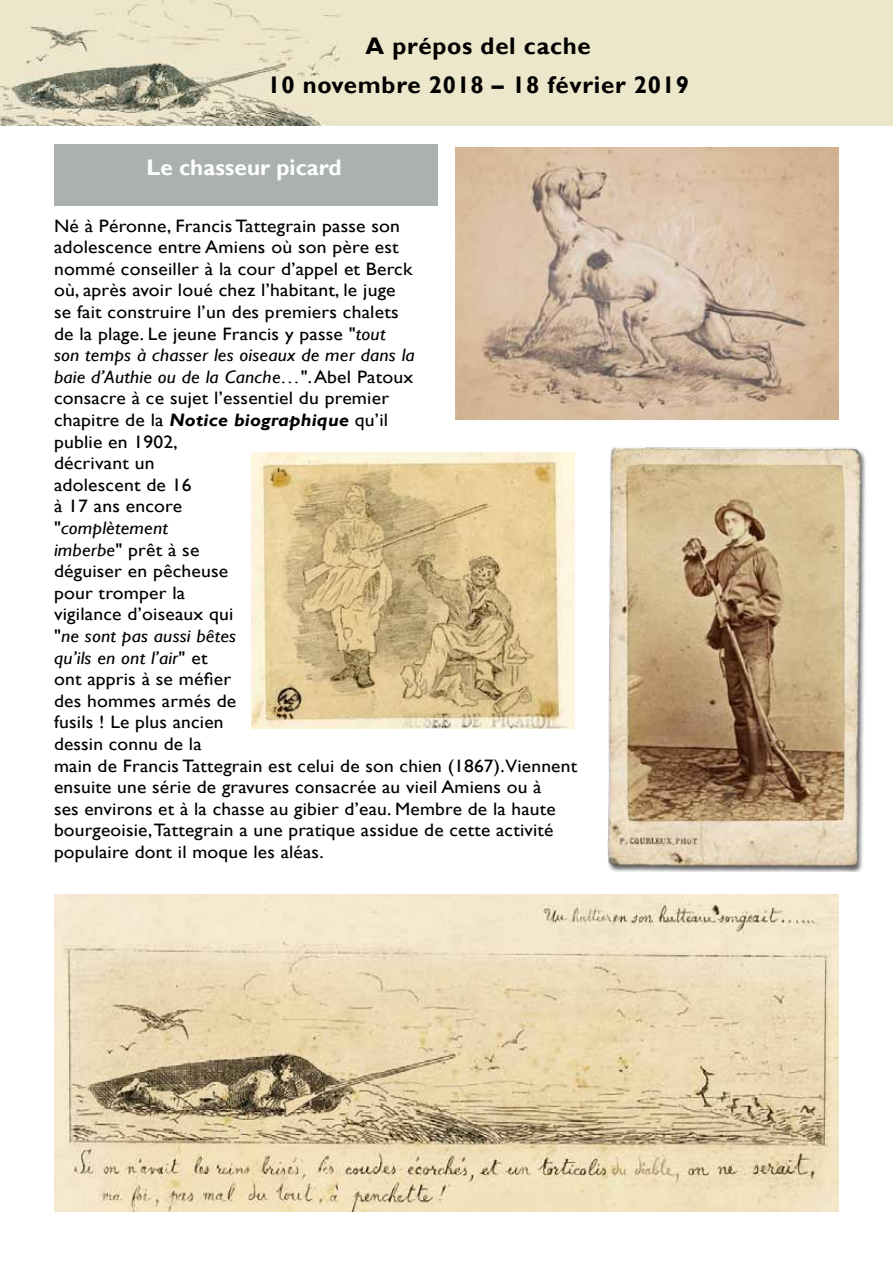
<style>
.page{position:relative;width:893px;height:1263px;background:#fff}
.page>*{position:absolute;margin:0;border:0;box-sizing:border-box;transform-origin:0 0}
.t1{font:700 24px/39px "Gill Sans";letter-spacing:.03em;color:#000;text-align:center}
.t2{font:700 22.5px "Gill Sans";color:#fff}
.t3{font:18px/21.6px "Gill Sans";letter-spacing:.01em;color:#000;scale:1.09 1}
.s1{font-style:italic}
.s2{font-weight:700;font-style:italic}
</style>
<div class="page">
<img style="left:607px;top:447px;width:259px;height:424px">
<img style="left:54px;top:894px;width:785px;height:317px">
<img style="left:0;top:0;width:893px;height:125px">
<img style="left:252px;top:452px;width:323px;height:277px">
<img style="left:455px;top:147px;width:384px;height:272px">
<h1 class="t1" style="left:267px;top:27px;width:423px">A prépos del cache<br>10 novembre 2018 – 18 février 2019</h1>
<p class="t2" style="left:147px;top:154px;width:197px">Le chasseur picard</p>
<p class="t3" style="left:54px;top:215px;width:481px">Né à Péronne, Francis Tattegrain passe son<br>adolescence entre Amiens où son père est<br>nommé conseiller à la cour d’appel et Berck<br>où, après avoir loué chez l’habitant, le juge<br>se fait construire l’un des premiers chalets<br>de la plage. Le jeune Francis y passe "<span class="s1">tout<br>son temps à chasser les oiseaux de mer dans la<br>baie d’Authie ou de la Canche…</span>". Abel Patoux<br>consacre à ce sujet l’essentiel du premier<br>chapitre de la <span class="s2">Notice biographique</span> qu’il<br>publie en 1902,<br>décrivant un<br>adolescent de 16<br>à 17 ans encore<br>"<span class="s1">complètement<br>imberbe</span>" prêt à se<br>déguiser en pêcheuse<br>pour tromper la<br>vigilance d’oiseaux qui<br>"<span class="s1">ne sont pas aussi bêtes<br>qu’ils en ont l’air</span>" et<br>ont appris à se méfier<br>des hommes armés de<br>fusils ! Le plus ancien<br>dessin connu de la<br>main de Francis Tattegrain est celui de son chien (1867).Viennent ensuite une série de gravures consacrée au vieil Amiens ou à<br>ses environs et à la chasse au gibier d’eau. Membre de la haute bourgeoisie, Tattegrain a une pratique assidue de cette activité populaire dont il moque les aléas.</p>
</div>
